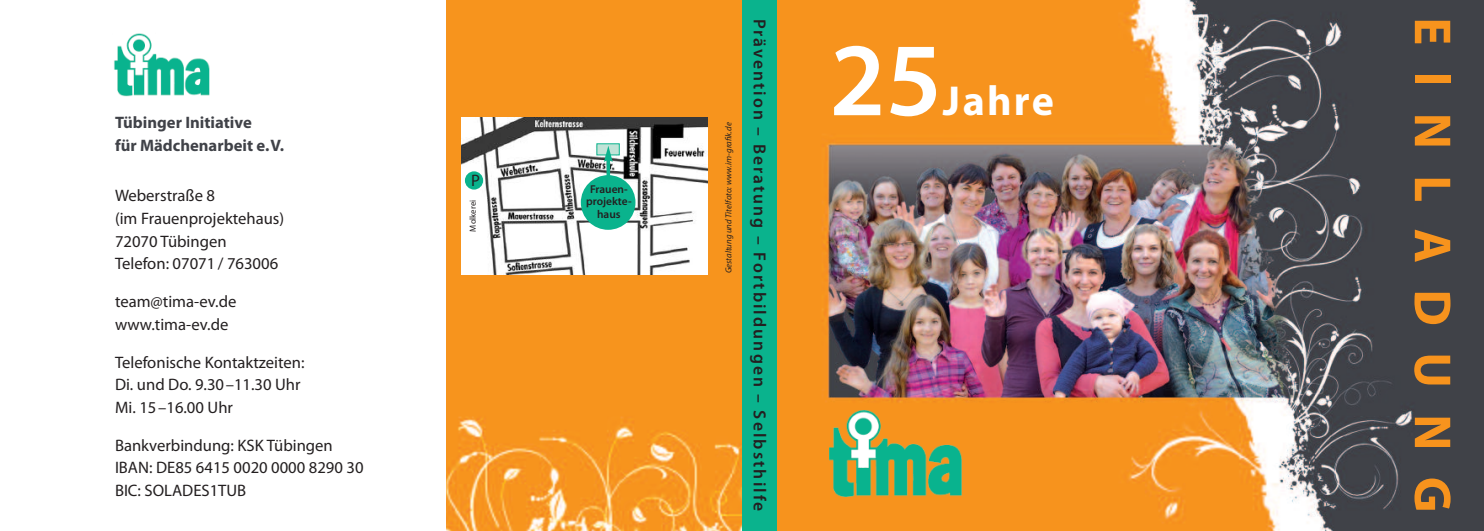
<style>
.page{position:relative;width:1484px;height:531px;background:#fff}
.page>*{position:absolute;margin:0;border:0;box-sizing:border-box;transform-origin:0 0}
.t1{font:600 105px "Myriad Pro";color:#fff}
.t2{font:700 52.5px "Myriad Pro";letter-spacing:.5em;color:#f7931d}
.t3{font:700 42px "Myriad Pro";letter-spacing:.05em;color:#fff}
.t4{font:600 17.5px "Myriad Pro";letter-spacing:.12em;color:#231f20}
.t5{font:16.62px/22.8px "Myriad Pro";color:#231f20}
.t6{font:700 16.62px/22.8px "Myriad Pro";color:#404248}
.t7{font:600 11.38px/12.2px "Myriad Pro";color:#231f20;text-align:center}
.t8{font:italic 8.75px "Myriad Pro";color:#231f20}
.t9{font:8.75px "Myriad Pro";color:#231f20}
</style>
<div class="page">
<img style="left:776px;top:0;width:707px;height:531px">
<div style="left:742px;top:0;width:34px;height:531px;background:#0ab38d"></div>
<img style="left:830px;top:411px;width:131px;height:85px">
<div style="left:446px;top:0;width:296px;height:531px;background:#f7931d"></div>
<img style="left:461px;top:117px;width:246px;height:157px">
<div style="left:581px;top:175px;width:54px;height:55px;background:#0ab38d;border-radius:50%"></div>
<div style="left:597px;top:144px;width:22px;height:10px;background:#c1e3d7"></div>
<hr style="left:606px;top:159px;width:4px;height:29px;background:#0ab38d">
<svg style="left:604px;top:146px;width:8px;height:16px"></svg>
<div style="left:465px;top:171px;width:18px;height:19px;background:#0ab38d;border-radius:50%"></div>
<img style="left:114px;top:33px;width:96px;height:64px">
<p class="t6" style="left:115px;top:113px;width:171px">Tübinger Initiative<br>für Mädchenarbeit e.V.</p>
<p class="t5" style="left:115px;top:185px;width:171px">Weberstraße 8<br>(im Frauenprojektehaus)<br>72070 Tübingen<br>Telefon: 07071/ 763006</p>
<p class="t5" style="left:115px;top:291px;width:123px">team@tima-ev.de www.tima-ev.de</p>
<p class="t5" style="left:115px;top:352px;width:191px">Telefonische Kontaktzeiten:<br>Di. und Do. 9.30–11.30 Uhr<br>Mi. 15–16.00 Uhr</p>
<p class="t5" style="left:115px;top:435px;width:250px">Bankverbindung: KSK Tübingen<br>IBAN: DE85 6415 0020 0000 8290 30<br>BIC: SOLADES1TUB</p>
<p class="t5" style="left:471px;top:170px;width:10px">P</p>
<p class="t9" style="left:469px;top:231px;width:33px;rotate:-90deg">Molkerei</p>
<p class="t7" style="left:586px;top:184px;width:47px">Frauen&shy;projekte&shy;haus</p>
<p class="t8" style="left:725px;top:273px;width:153px;rotate:-90deg">Gestaltung und Titelfoto: www.im-gra k.de</p>
<p class="t4" style="left:766px;top:19px;width:494px;rotate:90deg">Prävention – Beratung – Fortbildungen – Selbsthilfe</p>
<h1 class="t1" style="left:829px;top:41px;width:114px">25</h1>
<h3 class="t3" style="left:942px;top:85px;width:112px">Jahre</h3>
<h2 class="t2" style="left:1451px;top:17px;width:497px;rotate:90deg">EINLADUNG</h2>
</div>
